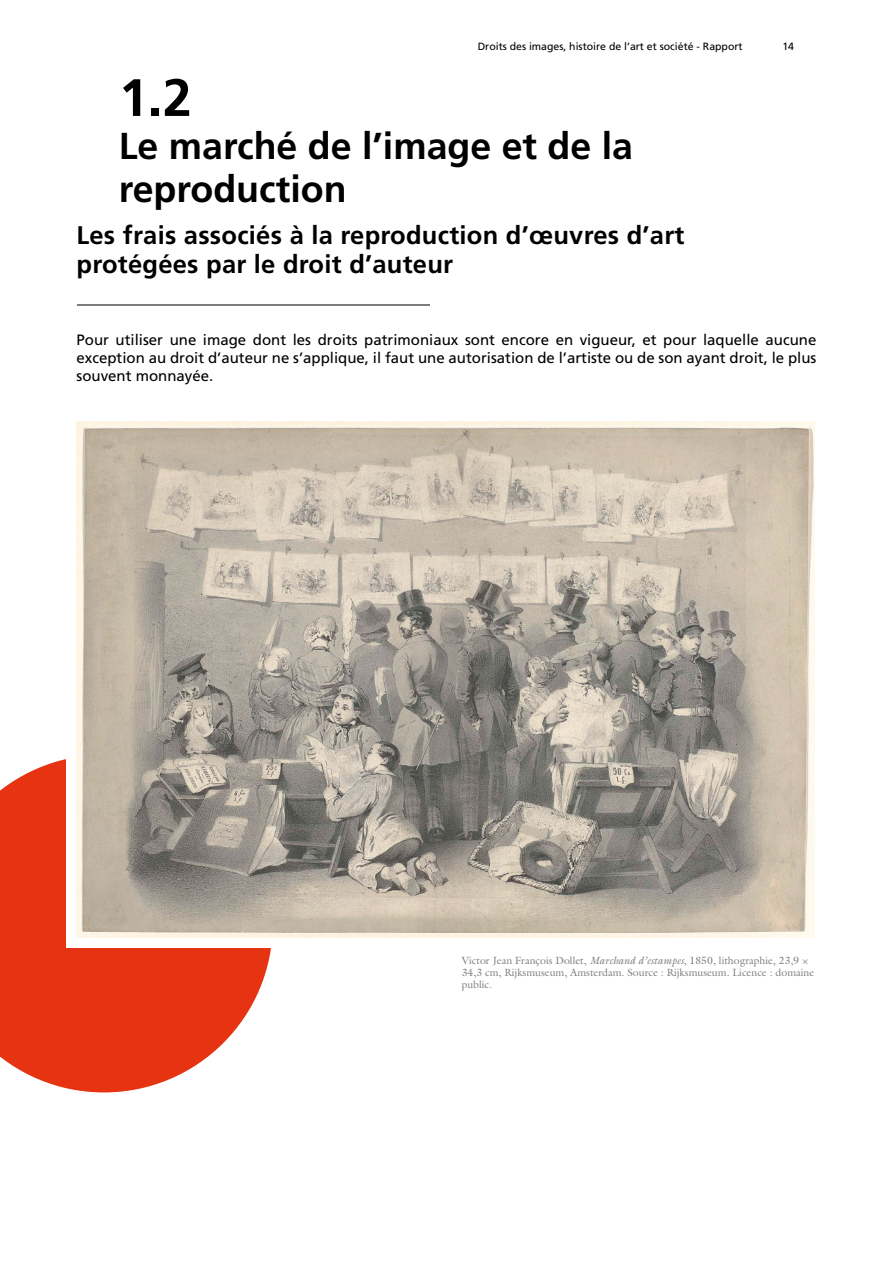
<style>
.page{position:relative;width:893px;height:1263px;background:#fff}
.page>*{position:absolute;margin:0;border:0;box-sizing:border-box;transform-origin:0 0}
.t1{font:700 52.5px "Frutiger LT Std";color:#000}
.t2{font:700 37.5px/43.2px "Frutiger LT Std";color:#000}
.t3{font:700 25.5px/29.2px "Frutiger LT Std";letter-spacing:.01em;color:#000}
.t4{font:15px/18px "Frutiger LT Std";color:#000;text-align:justify}
.t5{font:10.5px/12px "Galliard Std";color:#7e7c7c}
.t6{font:10.5px "Frutiger LT Std";color:#000}
.s1{font-style:italic}
</style>
<div class="page">
<svg style="left:0;top:759px;width:271px;height:333px;fill:#e63312"></svg>
<div style="left:66px;top:740px;width:216px;height:207px;background:#fff"></div>
<hr style="left:77px;top:304px;width:352px;height:2px;background:#7e7c7c">
<img style="left:77px;top:421px;width:738px;height:517px">
<p class="t6" style="left:478px;top:40px;width:266px">Droits des images, histoire de l’art et société - Rapport</p>
<p class="t6" style="left:782px;top:40px;width:13px">14</p>
<h1 class="t1" style="left:119px;top:67px;width:74px">1.2</h1>
<h2 class="t2" style="left:119px;top:125px;width:516px">Le marché de l’image et de la reproduction</h2>
<h3 class="t3" style="left:77px;top:220px;width:609px">Les frais associés à la reproduction d’œuvres d’art protégées par le droit d’auteur</h3>
<p class="t4" style="left:77px;top:331px;width:741px">Pour utiliser une image dont les droits patrimoniaux sont encore en vigueur, et pour laquelle aucune exception au droit d’auteur ne s’applique, il faut une autorisation de l’artiste ou de son ayant droit, le plus souvent monnayée.</p>
<p class="t5" style="left:462px;top:954px;width:354px">Victor Jean François Dollet, <span class="s1">Marchand d’estampes</span>, 1850, lithographie, 23,9 ×<br>34,3 cm, Rijksmuseum, Amsterdam. Source : Rijksmuseum. Licence : domaine public.</p>
</div>
